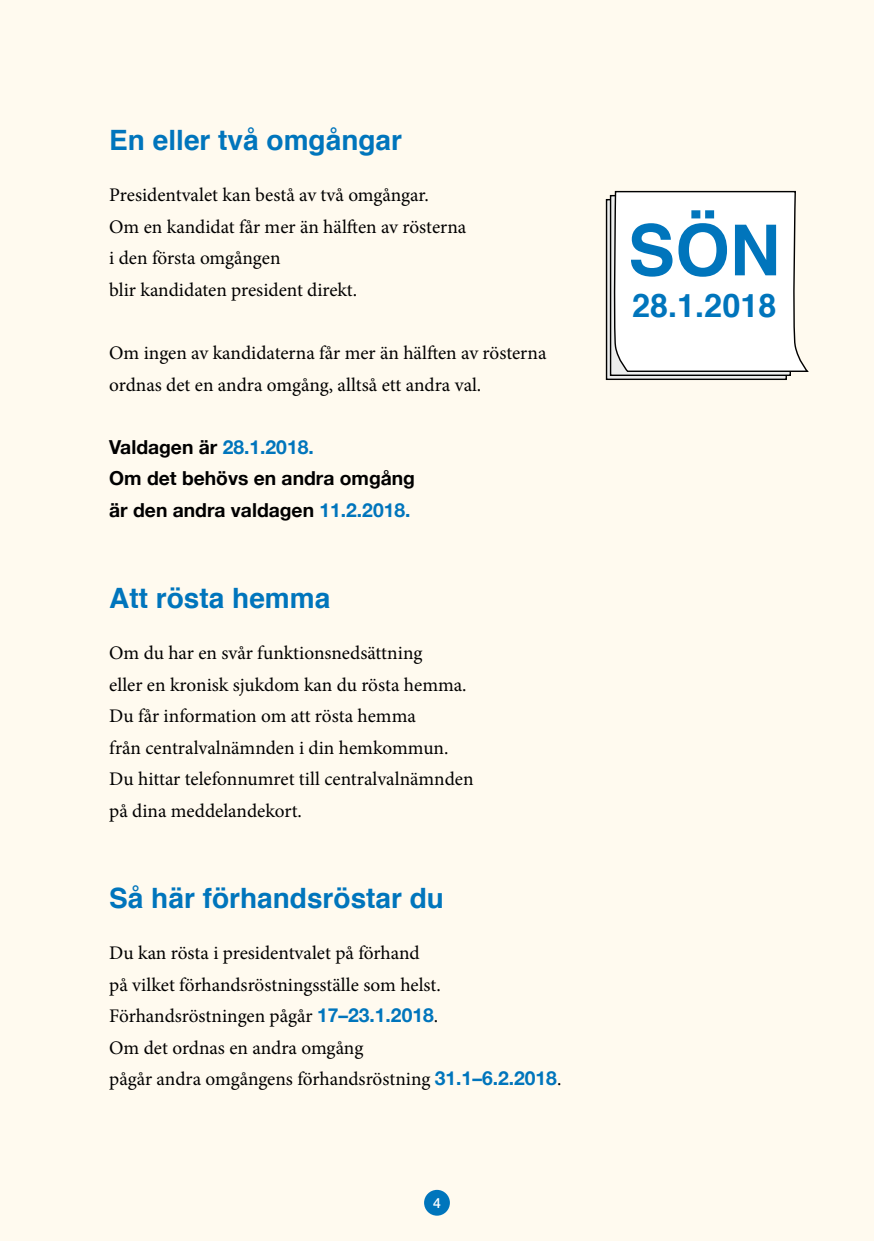
<style>
.page{position:relative;width:874px;height:1241px;background:#fff}
.page>*{position:absolute;margin:0;border:0;box-sizing:border-box;transform-origin:0 0}
.t1{font:700 70.35px "Helvetica";color:#0075bc}
.t2{font:700 32.38px "Helvetica";color:#0075bc}
.t3{font:700 28px "Helvetica";color:#0075bc}
.t4{font:19.25px/31.5px "Minion Pro";color:#000}
.t5{font:700 19.25px/31.5px "Helvetica Neue";color:#000}
.t6{font:500 14px "Helvetica Neue LT Std";color:#fff}
.s1{color:#0075bc}
.s2{font-family:"Helvetica Neue";font-weight:700;color:#0075bc}
</style>
<div class="page">
<div style="left:0;top:0;width:873px;height:1240px;background:#fffaef"></div>
<div style="left:424px;top:1189px;width:25px;height:26px;background:#0075bc;border-radius:50%"></div>
<div style="left:606px;top:200px;width:179px;height:179px;background:linear-gradient(to right,#eaebeb,#eaebeb)"></div>
<div style="left:605px;top:199px;width:181px;height:181px;border:1px solid #000"></div>
<div style="left:610px;top:196px;width:179px;height:179px;background:linear-gradient(to right,#eceded,#eceded)"></div>
<div style="left:609px;top:195px;width:181px;height:181px;border:1px solid #000"></div>
<svg style="left:613px;top:190px;width:195px;height:182px"></svg>
<h3 class="t3" style="left:109px;top:118px;width:294px">En eller två omgångar</h3>
<p class="t4" style="left:109px;top:180px;width:358px">Presidentvalet kan bestå av två omgångar.<br>Om en kandidat får mer än hälften av rösterna i den första omgången<br>blir kandidaten president direkt.</p>
<p class="t4" style="left:109px;top:337px;width:438px">Om ingen av kandidaterna får mer än hälften av rösterna ordnas det en andra omgång, alltså ett andra val.</p>
<p class="t5" style="left:109px;top:431px;width:307px">Valdagen är <span class="s1">28.1.2018.<br></span>Om det behövs en andra omgång är den andra valdagen <span class="s1">11.2.2018.</span></p>
<h3 class="t3" style="left:109px;top:575px;width:222px">Att rösta hemma</h3>
<p class="t4" style="left:109px;top:637px;width:365px">Om du har en svår funktionsnedsättning<br>eller en kronisk sjukdom kan du rösta hemma.<br>Du får information om att rösta hemma<br>från centralvalnämnden i din hemkommun.<br>Du hittar telefonnumret till centralvalnämnden på dina meddelandekort.</p>
<h3 class="t3" style="left:109px;top:875px;width:336px">Så här förhandsröstar du</h3>
<p class="t4" style="left:109px;top:937px;width:453px">Du kan rösta i presidentvalet på förhand<br>på vilket förhandsröstningsställe som helst.<br>Förhandsröstningen pågår <span class="s2">17–23.1.2018</span>.<br>Om det ordnas en andra omgång<br>pågår andra omgångens förhandsröstning <span class="s2">31.1–6.2.2018</span>.</p>
<p class="t6" style="left:433px;top:1194px;width:9px">4</p>
<h1 class="t1" style="left:627px;top:194px;width:154px">SÖN</h1>
<h2 class="t2" style="left:631px;top:279px;width:146px">28.1.2018</h2>
</div>
